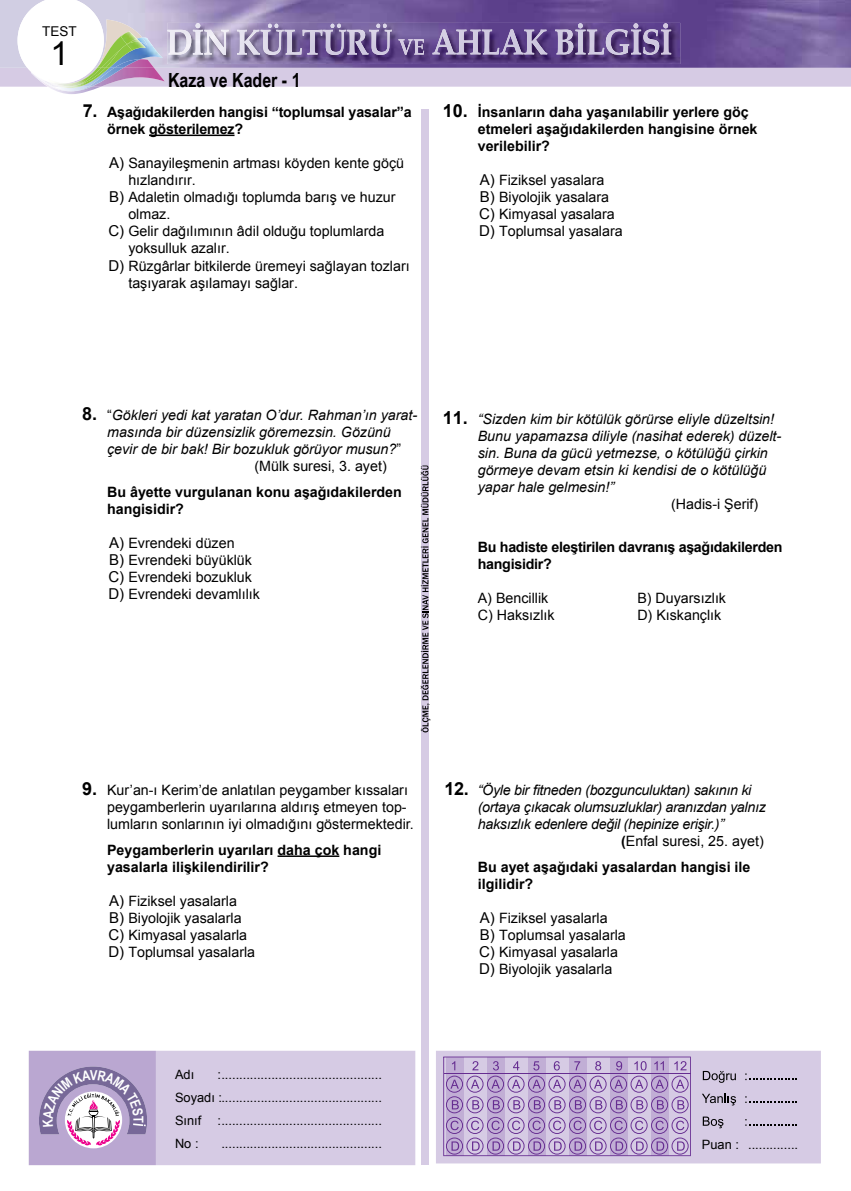
<style>
.page{position:relative;width:851px;height:1191px;background:#fff}
.page>*{position:absolute;margin:0;border:0;box-sizing:border-box;transform-origin:0 0}
.t1{font:33px "Arial";color:#000}
.t2{font:700 19.5px "Arial Narrow";color:#000}
.t3{font:14.25px/17.1px "Arial";color:#000}
.t4{font:700 14.25px/17.1px "Arial";color:#000}
.t5{font:italic 14.25px/17.1px "Arial";color:#000}
.t6{font:italic 14.25px "Arial";letter-spacing:-.02em;color:#000}
.t7{font:700 14.25px/17.1px "Arial";letter-spacing:-.02em;color:#000}
.t8{font:13.5px "Arial";color:#000}
.t9{font:12.9px/22.8px "Arial";color:#000;text-align:justify}
.s1{font-size:18px}
.s2{font-size:15px}
.s3{font-weight:700;font-style:normal;font-size:18px}
.s4{font-style:normal}
.s5{font-weight:700;font-size:18px}
.s6{font-weight:700}
</style>
<div class="page">
<div style="left:0;top:68px;width:850px;height:19px;background:#d6cbe4"></div>
<img style="left:0;top:0;width:850px;height:68px">
<div style="left:421px;top:109px;width:7px;height:1055px;background:#d6cbe4"></div>
<img style="left:104px;top:20px;width:38px;height:13px">
<img style="left:57px;top:88px;width:40px;height:6px">
<img style="left:123px;top:68px;width:42px;height:19px">
<img style="left:132px;top:38px;width:31px;height:30px">
<img style="left:51px;top:88px;width:40px;height:3px">
<img style="left:109px;top:68px;width:14px;height:19px">
<img style="left:132px;top:59px;width:8px;height:9px">
<img style="left:104px;top:33px;width:17px;height:11px">
<img style="left:106px;top:68px;width:3px;height:19px">
<img style="left:127px;top:51px;width:5px;height:17px">
<img style="left:104px;top:68px;width:2px;height:19px">
<img style="left:104px;top:44px;width:23px;height:24px">
<svg style="left:18px;top:0;width:86px;height:88px"></svg>
<svg style="left:121px;top:31px;width:26px;height:20px"></svg>
<div style="left:436px;top:1050px;width:384px;height:113px;background:#d6cbe4"></div>
<div style="left:156px;top:1050px;width:259px;height:115px;background:#d6cbe4"></div>
<svg style="left:443px;top:1056px;width:247px;height:100px;background:#b9a2ce"></svg>
<svg style="left:702px;top:1071px;width:33px;height:11px"></svg>
<svg style="left:745px;top:1073px;width:51px;height:7px"></svg>
<svg style="left:701px;top:1093px;width:35px;height:12px"></svg>
<svg style="left:745px;top:1096px;width:51px;height:7px"></svg>
<svg style="left:702px;top:1116px;width:21px;height:12px"></svg>
<svg style="left:745px;top:1119px;width:51px;height:6px"></svg>
<img style="left:167px;top:23px;width:513px;height:41px">
<img style="left:167px;top:30px;width:24px;height:25px">
<img style="left:193px;top:30px;width:35px;height:25px">
<img style="left:237px;top:30px;width:155px;height:25px">
<svg style="left:268px;top:24px;width:10px;height:4px"></svg>
<svg style="left:330px;top:24px;width:11px;height:4px"></svg>
<svg style="left:376px;top:24px;width:10px;height:4px"></svg>
<img style="left:398px;top:39px;width:26px;height:16px">
<svg style="left:195px;top:23px;width:5px;height:5px"></svg>
<img style="left:432px;top:29px;width:48px;height:25px">
<img style="left:482px;top:29px;width:65px;height:25px">
<img style="left:555px;top:30px;width:18px;height:24px">
<img style="left:575px;top:30px;width:10px;height:24px">
<img style="left:587px;top:29px;width:42px;height:26px">
<img style="left:631px;top:30px;width:10px;height:24px">
<img style="left:643px;top:29px;width:16px;height:26px">
<img style="left:661px;top:30px;width:10px;height:24px">
<svg style="left:578px;top:23px;width:4px;height:5px"></svg>
<svg style="left:633px;top:23px;width:5px;height:5px"></svg>
<svg style="left:663px;top:23px;width:5px;height:5px"></svg>
<svg style="left:420px;top:465px;width:10px;height:267px"></svg>
<hr style="left:149px;top:135px;width:85px;height:1px;background:#000">
<hr style="left:277px;top:855px;width:62px;height:2px;background:#000">
<svg style="left:29px;top:1050px;width:127px;height:115px;background:#b4a1c7"></svg>
<p class="t8" style="left:42px;top:23px;width:36px">TEST</p>
<h1 class="t1" style="left:50px;top:32px;width:20px">1</h1>
<h2 class="t2" style="left:168px;top:65px;width:134px">Kaza ve Kader - 1</h2>
<p class="t4" style="left:107px;top:104px;width:306px;text-indent:-24px"><span class="s1">7.</span> Aşağıdakilerden hangisi “toplumsal yasalar”a örnek gösterilemez?</p>
<p class="t3" style="left:109px;top:154px;width:296px"><span class="s2">A)</span> Sanayileşmenin artması köyden kente göçü</p>
<p class="t3" style="left:128px;top:172px;width:69px">hızlandırır.</p>
<p class="t3" style="left:109px;top:189px;width:288px"><span class="s2">B)</span> Adaletin olmadığı toplumda barış ve huzur</p>
<p class="t3" style="left:128px;top:206px;width:43px">olmaz.</p>
<p class="t3" style="left:108px;top:223px;width:277px"><span class="s2">C)</span> Gelir dağılımının âdil olduğu toplumlarda</p>
<p class="t3" style="left:128px;top:240px;width:103px">yoksulluk azalır.</p>
<p class="t3" style="left:108px;top:257px;width:303px"><span class="s2">D)</span> Rüzgârlar bitkilerde üremeyi sağlayan tozları</p>
<p class="t3" style="left:128px;top:274px;width:171px">taşıyarak aşılamayı sağlar.</p>
<p class="t4" style="left:477px;top:104px;width:281px;text-indent:-35px"><span class="s1">10.</span> İnsanların daha yaşanılabilir yerlere göç etmeleri aşağıdakilerden hangisine örnek verilebilir?</p>
<p class="t3" style="left:479px;top:172px;width:145px"><span class="s2">A)</span> Fiziksel yasalara<br><span class="s2">B)</span> Biyolojik yasalara<br><span class="s2">C)</span> Kimyasal yasalara<br><span class="s2">D)</span> Toplumsal yasalara</p>
<p class="t5" style="left:82px;top:406px;width:336px"><span class="s3">8.</span> <span class="s4">“</span>Gökleri yedi kat yaratan O’dur. Rahman’ın yarat-</p>
<p class="t5" style="left:107px;top:423px;width:285px">masında bir düzensizlik göremezsin. Gözünü</p>
<p class="t5" style="left:107px;top:440px;width:295px">çevir de bir bak! Bir bozukluk görüyor musun?<span class="s4">”</span></p>
<p class="t3" style="left:254px;top:457px;width:134px">(Mülk suresi, 3. ayet)</p>
<p class="t4" style="left:107px;top:483px;width:296px">Bu âyette vurgulanan konu aşağıdakilerden hangisidir?</p>
<p class="t3" style="left:108px;top:534px;width:153px"><span class="s2">A)</span> Evrendeki düzen<br><span class="s2">B)</span> Evrendeki büyüklük<br><span class="s2">C)</span> Evrendeki bozukluk<br><span class="s2">D)</span> Evrendeki devamlılık</p>
<p class="t5" style="left:477px;top:410px;width:305px;text-indent:-35px"><span class="s3">11.</span> “Sizden kim bir kötülük görürse eliyle düzeltsin!<br>Bunu yapamazsa diliyle (nasihat ederek) düzelt&shy;sin. Buna da gücü yetmezse, o kötülüğü çirkin görmeye devam etsin ki kendisi de o kötülüğü yapar hale gelmesin!”</p>
<p class="t3" style="left:671px;top:496px;width:89px">(Hadis-i Şerif)</p>
<p class="t7" style="left:477px;top:538px;width:306px">Bu hadiste eleştirilen davranış aşağıdakilerden hangisidir?</p>
<p class="t3" style="left:477px;top:589px;width:72px">A) Bencillik</p>
<p class="t3" style="left:637px;top:589px;width:90px">B) Duyarsızlık</p>
<p class="t3" style="left:477px;top:606px;width:78px">C) Haksızlık</p>
<p class="t3" style="left:637px;top:606px;width:85px">D) Kıskançlık</p>
<p class="t3" style="left:107px;top:781px;width:308px;text-indent:-25px"><span class="s5">9.</span> Kur’an-ı Kerim’de anlatılan peygamber kıssaları peygamberlerin uyarılarına aldırış etmeyen top&shy;lumların sonlarının iyi olmadığını göstermektedir.</p>
<p class="t4" style="left:107px;top:841px;width:276px">Peygamberlerin uyarıları daha çok hangi yasalarla ilişkilendirilir?</p>
<p class="t3" style="left:108px;top:892px;width:148px"><span class="s2">A)</span> Fiziksel yasalarla<br><span class="s2">B)</span> Biyolojik yasalarla<br><span class="s2">C)</span> Kimyasal yasalarla<br><span class="s2">D)</span> Toplumsal yasalarla</p>
<p class="t6" style="left:444px;top:780px;width:308px"><span class="s3">12.</span> “Öyle bir fitneden (bozgunculuktan) sakının ki</p>
<p class="t6" style="left:477px;top:797px;width:289px">(ortaya çıkacak olumsuzluklar) aranızdan yalnız</p>
<p class="t6" style="left:477px;top:814px;width:248px">haksızlık edenlere değil (hepinize erişir.)”</p>
<p class="t3" style="left:621px;top:832px;width:144px"><span class="s6">(</span>Enfal suresi, 25. ayet)</p>
<p class="t4" style="left:477px;top:858px;width:274px">Bu ayet aşağıdaki yasalardan hangisi ile ilgilidir?</p>
<p class="t3" style="left:479px;top:909px;width:148px"><span class="s2">A)</span> Fiziksel yasalarla<br><span class="s2">B)</span> Toplumsal yasalarla<br><span class="s2">C)</span> Kimyasal yasalarla<br><span class="s2">D)</span> Biyolojik yasalarla</p>
<p class="t9" style="left:175px;top:1063px;width:21px">Adı</p>
<p class="t9" style="left:175px;top:1063px;width:208px;text-indent:42px">:.............................................<br>Soyadı :.............................................<br>Sınıf :.............................................<br>No :</p>
<p class="t9" style="left:221px;top:1132px;width:162px">.............................................</p>
<p class="t9" style="left:701px;top:1132px;width:98px">Puan : ..............</p>
</div>
